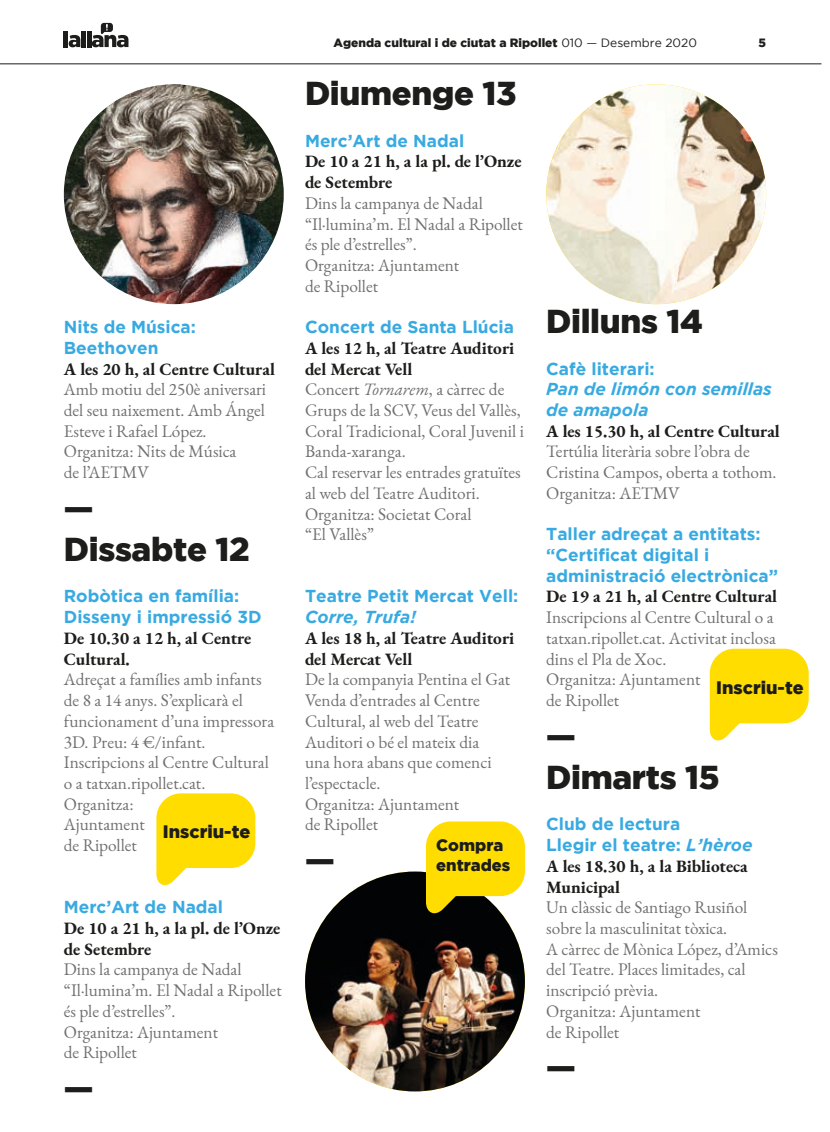
<style>
.page{position:relative;width:830px;height:1132px;background:#fff}
.page>*{position:absolute;margin:0;border:0;box-sizing:border-box;transform-origin:0 0}
.t1{font:900 33px/41.4px "Gotham";letter-spacing:-.01em;color:#1d1d1b}
.t2{font:900 18px "Gotham";color:#1d1d1b}
.t3{font:17.25px/20.7px "EB Garamond";color:#70706f}
.t4{font:700 17.25px/20.7px "Gotham";color:#38aae1}
.t5{font:700 17.25px/20.7px "EB Garamond";color:#1d1d1b}
.t6{font:italic 700 17.25px/20.7px "Gotham";color:#38aae1}
.t7{font:900 16.5px/19.8px "Gotham";color:#1d1d1b}
.t8{font:900 12px "Gotham";color:#1d1d1b}
.s1{font-weight:400}
.s2{font-weight:700;color:#1d1d1b}
.s3{font-style:italic}
</style>
<div class="page">
<hr style="left:0;top:64px;width:821px;height:1px;background:#1d1d1b">
<hr style="left:64px;top:31px;width:4px;height:16px;background:#1d1d1b">
<svg style="left:69px;top:35px;width:11px;height:12px"></svg>
<hr style="left:87px;top:31px;width:4px;height:16px;background:#1d1d1b">
<svg style="left:92px;top:23px;width:36px;height:24px"></svg>
<div style="left:81px;top:31px;width:5px;height:16px;background:#1d1d1b"></div>
<img style="left:546px;top:84px;width:219px;height:220px;border-radius:110px">
<img style="left:64px;top:84px;width:219px;height:220px;border-radius:110px">
<img style="left:305px;top:871px;width:219px;height:220px;border-radius:110px">
<svg style="left:156px;top:793px;width:99px;height:93px"></svg>
<svg style="left:709px;top:648px;width:99px;height:93px"></svg>
<svg style="left:426px;top:821px;width:98px;height:95px;background:#e3c81b"></svg>
<p class="t4" style="left:64px;top:316px;width:133px">Nits de Música:<br>Beethoven</p>
<p class="t5" style="left:64px;top:358px;width:212px">A les 20 h, al Centre Cultural</p>
<p class="t3" style="left:64px;top:379px;width:204px">Amb motiu del 250è aniversari del seu naixement. Amb Ángel<br>Esteve i Rafael López.<br>Organitza: Nits de Música<br>de l’AETMV</p>
<h1 class="t1" style="left:64px;top:486px;width:187px">—<br>Dissabte 12</h1>
<p class="t4" style="left:64px;top:585px;width:199px">Robòtica en família:<br>Disseny i impressió 3D</p>
<p class="t5" style="left:64px;top:627px;width:189px">De 10.30 a 12 h, al Centre<br>Cultural.</p>
<p class="t3" style="left:64px;top:669px;width:212px">Adreçat a famílies amb infants de 8 a 14 anys. S’explicarà el funcionament d’una impressora<br>3D. Preu: 4 €/infant.<br>Inscripcions al Centre Cultural o a tatxan.ripollet.cat.<br>Organitza:<br>Ajuntament<br>de Ripollet</p>
<p class="t2" style="left:163px;top:821px;width:89px">Inscriu-te</p>
<p class="t4" style="left:64px;top:896px;width:161px">Merc’Art de Nadal</p>
<p class="t5" style="left:64px;top:917px;width:218px">De 10 a 21 h, a la pl. de l’Onze de Setembre</p>
<p class="t3" style="left:64px;top:959px;width:219px">Dins la campanya de Nadal “Il·lumina’m. El Nadal a Ripollet és ple d’estrelles”.<br>Organitza: Ajuntament<br>de Ripollet</p>
<h1 class="t1" style="left:64px;top:1066px;width:31px">—</h1>
<p class="t8" style="left:333px;top:36px;width:365px">Agenda cultural i de ciutat a Ripollet <span class="s1">010 — Desembre 2020</span></p>
<p class="t8" style="left:758px;top:36px;width:9px">5</p>
<h1 class="t1" style="left:305px;top:72px;width:213px">Diumenge 13</h1>
<p class="t4" style="left:305px;top:130px;width:161px">Merc’Art de Nadal</p>
<p class="t5" style="left:305px;top:151px;width:218px">De 10 a 21 h, a la pl. de l’Onze de Setembre</p>
<p class="t3" style="left:305px;top:193px;width:219px">Dins la campanya de Nadal “Il·lumina’m. El Nadal a Ripollet és ple d’estrelles”.<br>Organitza: Ajuntament<br>de Ripollet</p>
<p class="t4" style="left:305px;top:316px;width:210px">Concert de Santa Llúcia</p>
<p class="t3" style="left:305px;top:338px;width:220px"><span class="s2">A les 12 h, al Teatre Auditori del Mercat Vell<br></span>Concert <span class="s3">Tornarem</span>, a càrrec de<br>Grups de la SCV, Veus del Vallès,<br>Coral Tradicional, Coral Juvenil i<br>Banda-xaranga.<br>Cal reservar les entrades gratuïtes al web del Teatre Auditori.<br>Organitza: Societat Coral<br>“El Vallès”</p>
<p class="t4" style="left:305px;top:585px;width:215px">Teatre Petit Mercat Vell:</p>
<p class="t6" style="left:305px;top:606px;width:112px">Corre, Trufa!</p>
<p class="t5" style="left:305px;top:627px;width:211px">A les 18 h, al Teatre Auditori del Mercat Vell</p>
<p class="t3" style="left:305px;top:669px;width:207px">De la companyia Pentina el Gat<br>Venda d’entrades al Centre<br>Cultural, al web del Teatre<br>Auditori o bé el mateix dia<br>una hora abans que comenci l’espectacle.<br>Organitza: Ajuntament<br>de Ripollet</p>
<h1 class="t1" style="left:305px;top:838px;width:31px">—</h1>
<p class="t7" style="left:436px;top:834px;width:76px">Compra entrades</p>
<h1 class="t1" style="left:546px;top:300px;width:158px">Dilluns 14</h1>
<p class="t4" style="left:546px;top:357px;width:110px">Cafè literari:</p>
<p class="t6" style="left:546px;top:378px;width:227px">Pan de limón con semillas de amapola</p>
<p class="t5" style="left:546px;top:420px;width:235px">A les 15.30 h, al Centre Cultural</p>
<p class="t3" style="left:546px;top:441px;width:232px">Tertúlia literària sobre l’obra de<br>Cristina Campos, oberta a tothom.<br>Organitza: AETMV</p>
<p class="t4" style="left:546px;top:523px;width:233px">Taller adreçat a entitats: “Certificat digital i administració electrònica”</p>
<p class="t5" style="left:546px;top:585px;width:232px">De 19 a 21 h, al Centre Cultural</p>
<p class="t3" style="left:546px;top:607px;width:231px">Inscripcions al Centre Cultural o a tatxan.ripollet.cat. Activitat inclosa dins el Pla de Xoc.<br>Organitza: Ajuntament<br>de Ripollet</p>
<h1 class="t1" style="left:546px;top:714px;width:175px">—<br>Dimarts 15</h1>
<p class="t4" style="left:546px;top:813px;width:208px">Club de lectura<br>Llegir el teatre: <span class="s3">L’hèroe</span></p>
<p class="t5" style="left:546px;top:855px;width:203px">A les 18.30 h, a la Biblioteca<br>Municipal</p>
<p class="t3" style="left:546px;top:896px;width:233px">Un clàssic de Santiago Rusiñol sobre la masculinitat tòxica.<br>A càrrec de Mònica López, d’Amics del Teatre. Places limitades, cal inscripció prèvia.<br>Organitza: Ajuntament<br>de Ripollet</p>
<h1 class="t1" style="left:546px;top:1045px;width:31px">—</h1>
<p class="t2" style="left:716px;top:676px;width:89px">Inscriu-te</p>
</div>
